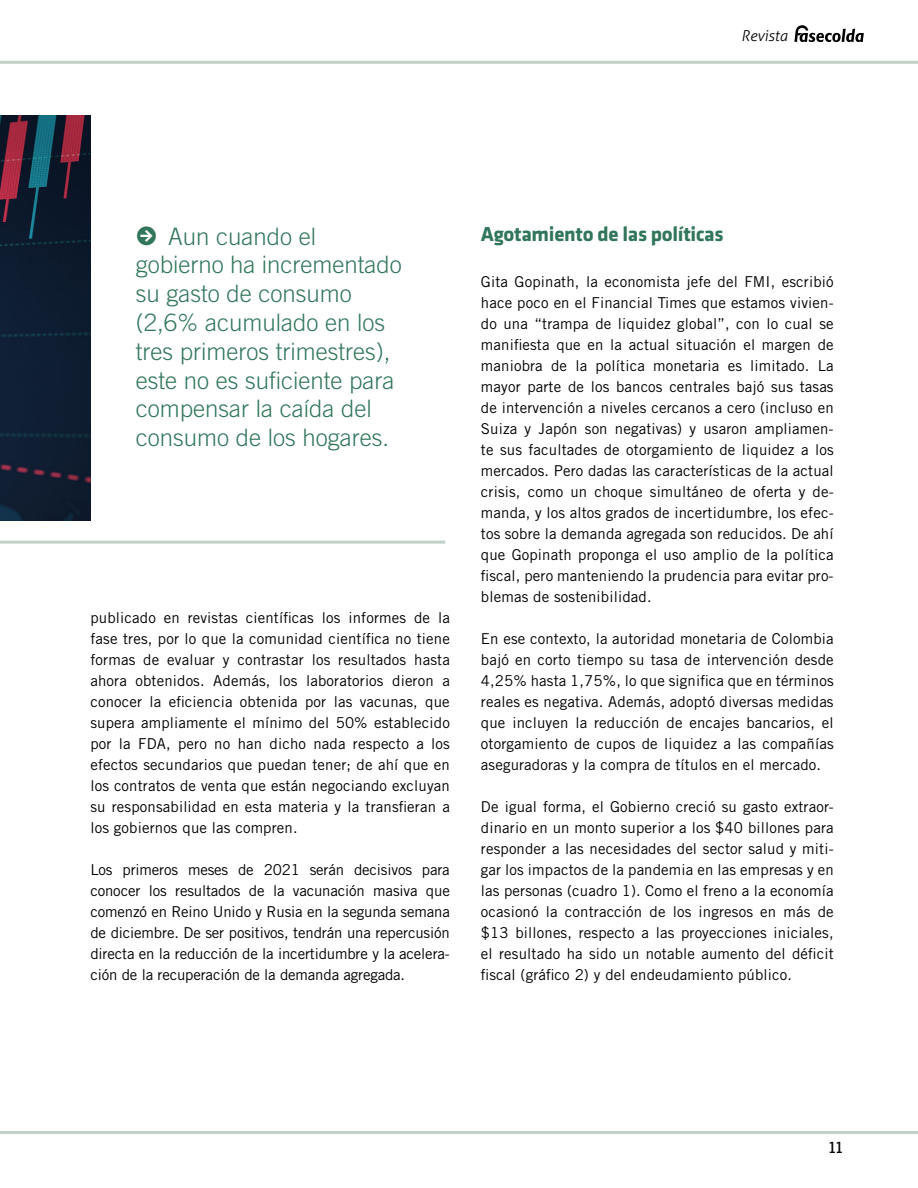
<style>
.page{position:relative;width:918px;height:1188px;background:#fff}
.page>*{position:absolute;margin:0;border:0;box-sizing:border-box;transform-origin:0 0}
.t1{font:300 24px/28.8px "Trade Gothic LT Std";color:#31765b}
.t2{font:700 21px "Klavika";letter-spacing:-.015em;color:#31765b}
.t3{font:15px/21px "Trade Gothic LT Std";letter-spacing:.01em;color:#000;text-align:justify}
.t4{font:italic 300 15px "Aller";color:#000}
.t5{font:15px "Collator";color:#000}
.s1{font-family:"Klavika Arrows";font-weight:500;font-size:27.45px}
</style>
<div class="page">
<svg style="left:794px;top:25px;width:70px;height:17px"></svg>
<hr style="left:0;top:1131px;width:918px;height:3px;background:#c0d2c8">
<hr style="left:0;top:61px;width:918px;height:3px;background:#c0d2c8">
<hr style="left:0;top:541px;width:445px;height:3px;background:#c0d2c8">
<img style="left:0;top:116px;width:91px;height:405px">
<p class="t4" style="left:741px;top:27px;width:48px">Revista</p>
<h1 class="t1" style="left:136px;top:221px;width:267px"><span class="s1">R</span> Aun cuando el gobierno ha incrementado su gasto de consumo (2,6% acumulado en los tres primeros trimestres), este no es suficiente para compensar la caída del consumo de los hogares.</h1>
<p class="t3" style="left:90px;top:607px;width:361px">publicado en revistas científicas los informes de la fase tres, por lo que la comunidad científica no tiene formas de evaluar y contrastar los resultados hasta ahora obtenidos. Además, los laboratorios dieron a conocer la eficiencia obtenida por las vacunas, que supera ampliamente el mínimo del 50% establecido por la FDA, pero no han dicho nada respecto a los efectos secundarios que puedan tener; de ahí que en los contratos de venta que están negociando excluyan su responsabilidad en esta materia y la transfieran a los gobiernos que las compren.</p>
<p class="t3" style="left:90px;top:859px;width:361px">Los primeros meses de 2021 serán decisivos para conocer los resultados de la vacunación masiva que comenzó en Reino Unido y Rusia en la segunda semana de diciembre. De ser positivos, tendrán una repercusión directa en la reducción de la incertidumbre y la acelera&shy;ción de la recuperación de la demanda agregada.</p>
<h2 class="t2" style="left:481px;top:223px;width:244px">Agotamiento de las políticas</h2>
<p class="t3" style="left:481px;top:271px;width:354px">Gita Gopinath, la economista jefe del FMI, escribió hace poco en el Financial Times que estamos vivien&shy;do una “trampa de liquidez global”, con lo cual se manifiesta que en la actual situación el margen de maniobra de la política monetaria es limitado. La mayor parte de los bancos centrales bajó sus tasas de intervención a niveles cercanos a cero (incluso en Suiza y Japón son negativas) y usaron ampliamen&shy;te sus facultades de otorgamiento de liquidez a los mercados. Pero dadas las características de la actual crisis, como un choque simultáneo de oferta y de&shy;manda, y los altos grados de incertidumbre, los efec&shy;tos sobre la demanda agregada son reducidos. De ahí que Gopinath proponga el uso amplio de la política fiscal, pero manteniendo la prudencia para evitar pro&shy;blemas de sostenibilidad.</p>
<p class="t3" style="left:481px;top:628px;width:354px">En ese contexto, la autoridad monetaria de Colombia bajó en corto tiempo su tasa de intervención desde 4,25% hasta 1,75%, lo que significa que en términos reales es negativa. Además, adoptó diversas medidas que incluyen la reducción de encajes bancarios, el otorgamiento de cupos de liquidez a las compañías aseguradoras y la compra de títulos en el mercado.</p>
<p class="t3" style="left:481px;top:796px;width:354px">De igual forma, el Gobierno creció su gasto extraor&shy;dinario en un monto superior a los $40 billones para responder a las necesidades del sector salud y miti&shy;gar los impactos de la pandemia en las empresas y en las personas (cuadro 1). Como el freno a la economía ocasionó la contracción de los ingresos en más de $13 billones, respecto a las proyecciones iniciales, el resultado ha sido un notable aumento del déficit fiscal (gráfico 2) y del endeudamiento público.</p>
<p class="t5" style="left:829px;top:1139px;width:16px">11</p>
</div>
